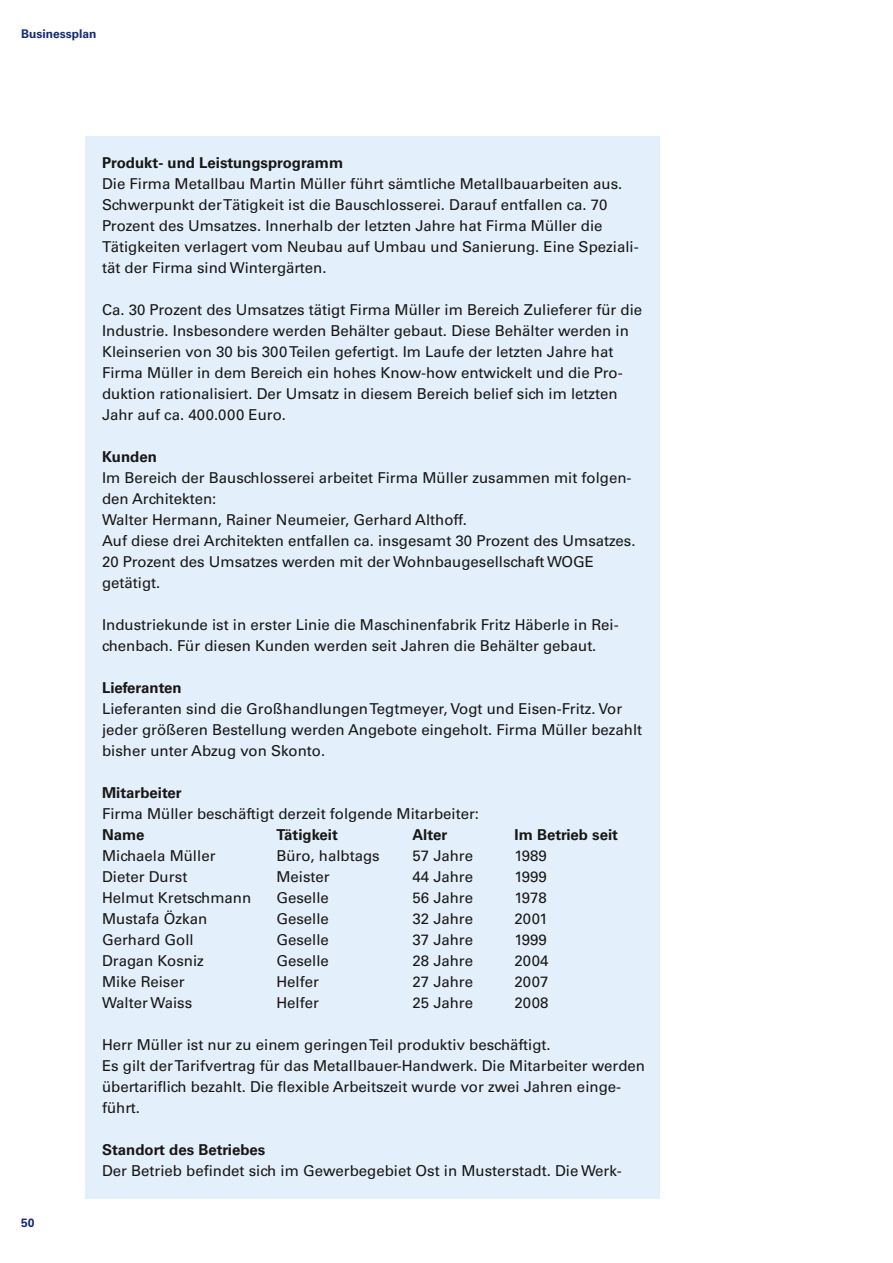
<style>
.page{position:relative;width:893px;height:1263px;background:#fff}
.page>*{position:absolute;margin:0;border:0;box-sizing:border-box;transform-origin:0 0}
.Kasten_2__Hierarchie{font:15px/21px "Univers LT Std";color:#181716}
.Kasten_2__Hierarchie-2{font:700 15px "Univers LT Std";color:#181716}
.t1{font:700 12px "Univers LT Std";color:#142b70}
</style>
<div class="page">
<div style="left:85px;top:137px;width:574px;height:1062px;background:#e3effa"></div>
<p class="t1" style="left:21px;top:27px;width:77px">Businessplan</p>
<p class="t1" style="left:21px;top:1216px;width:15px">50</p>
<p class="Kasten_2__Hierarchie-2" style="left:102px;top:154px;width:243px">Produkt- und Leistungsprogramm</p>
<p class="Kasten_2__Hierarchie" style="left:102px;top:174px;width:538px">Die Firma Metallbau Martin Müller führt sämtliche Metallbauarbeiten aus.<br>Schwerpunkt der Tätigkeit ist die Bauschlosserei. Darauf entfallen ca. 70<br>Prozent des Umsatzes. Innerhalb der letzten Jahre hat Firma Müller die Tätigkeiten verlagert vom Neubau auf Umbau und Sanierung. Eine Speziali&shy;tät der Firma sind Wintergärten.</p>
<p class="Kasten_2__Hierarchie" style="left:102px;top:300px;width:542px">Ca. 30 Prozent des Umsatzes tätigt Firma Müller im Bereich Zulieferer für die Industrie. Insbesondere werden Behälter gebaut. Diese Behälter werden in Kleinserien von 30 bis 300 Teilen gefertigt. Im Laufe der letzten Jahre hat Firma Müller in dem Bereich ein hohes Know-how entwickelt und die Pro&shy;duktion rationalisiert. Der Umsatz in diesem Bereich belief sich im letzten Jahr auf ca. 400.000 Euro.</p>
<p class="Kasten_2__Hierarchie-2" style="left:102px;top:448px;width:56px">Kunden</p>
<p class="Kasten_2__Hierarchie" style="left:102px;top:468px;width:531px">Im Bereich der Bauschlosserei arbeitet Firma Müller zusammen mit folgen&shy;den Architekten:</p>
<p class="Kasten_2__Hierarchie" style="left:102px;top:510px;width:364px">Walter Hermann, Rainer Neumeier, Gerhard Althoff.</p>
<p class="Kasten_2__Hierarchie" style="left:102px;top:531px;width:533px">Auf diese drei Architekten entfallen ca. insgesamt 30 Prozent des Umsatzes.<br>20 Prozent des Umsatzes werden mit der Wohnbaugesellschaft WOGE getätigt.</p>
<p class="Kasten_2__Hierarchie" style="left:102px;top:615px;width:518px">Industriekunde ist in erster Linie die Maschinenfabrik Fritz Häberle in Rei&shy;chenbach. Für diesen Kunden werden seit Jahren die Behälter gebaut.</p>
<p class="Kasten_2__Hierarchie-2" style="left:102px;top:679px;width:81px">Lieferanten</p>
<p class="Kasten_2__Hierarchie" style="left:102px;top:699px;width:542px">Lieferanten sind die Großhandlungen Tegtmeyer, Vogt und Eisen-Fritz. Vor jeder größeren Bestellung werden Angebote eingeholt. Firma Müller bezahlt bisher unter Abzug von Skonto.</p>
<p class="Kasten_2__Hierarchie-2" style="left:102px;top:784px;width:81px">Mitarbeiter</p>
<p class="Kasten_2__Hierarchie" style="left:102px;top:804px;width:378px">Firma Müller beschäftigt derzeit folgende Mitarbeiter:</p>
<p class="Kasten_2__Hierarchie-2" style="left:102px;top:826px;width:44px">Name</p>
<p class="Kasten_2__Hierarchie-2" style="left:276px;top:826px;width:63px">Tätigkeit</p>
<p class="Kasten_2__Hierarchie-2" style="left:412px;top:826px;width:36px">Alter</p>
<p class="Kasten_2__Hierarchie-2" style="left:514px;top:826px;width:105px">Im Betrieb seit</p>
<p class="Kasten_2__Hierarchie" style="left:102px;top:846px;width:115px">Michaela Müller</p>
<p class="Kasten_2__Hierarchie" style="left:276px;top:846px;width:105px">Büro, halbtags</p>
<p class="Kasten_2__Hierarchie" style="left:412px;top:846px;width:62px">57 Jahre</p>
<p class="Kasten_2__Hierarchie" style="left:514px;top:846px;width:34px">1989</p>
<p class="Kasten_2__Hierarchie" style="left:102px;top:867px;width:87px">Dieter Durst</p>
<p class="Kasten_2__Hierarchie" style="left:276px;top:867px;width:55px">Meister</p>
<p class="Kasten_2__Hierarchie" style="left:412px;top:867px;width:62px">44 Jahre</p>
<p class="Kasten_2__Hierarchie" style="left:514px;top:867px;width:34px">1999</p>
<p class="Kasten_2__Hierarchie" style="left:102px;top:888px;width:151px">Helmut Kretschmann</p>
<p class="Kasten_2__Hierarchie" style="left:276px;top:888px;width:54px">Geselle</p>
<p class="Kasten_2__Hierarchie" style="left:412px;top:888px;width:62px">56 Jahre</p>
<p class="Kasten_2__Hierarchie" style="left:514px;top:888px;width:34px">1978</p>
<p class="Kasten_2__Hierarchie" style="left:102px;top:909px;width:107px">Mustafa Özkan</p>
<p class="Kasten_2__Hierarchie" style="left:276px;top:909px;width:54px">Geselle</p>
<p class="Kasten_2__Hierarchie" style="left:412px;top:909px;width:62px">32 Jahre</p>
<p class="Kasten_2__Hierarchie" style="left:514px;top:909px;width:35px">2001</p>
<p class="Kasten_2__Hierarchie" style="left:102px;top:930px;width:93px">Gerhard Goll</p>
<p class="Kasten_2__Hierarchie" style="left:276px;top:930px;width:54px">Geselle</p>
<p class="Kasten_2__Hierarchie" style="left:412px;top:930px;width:62px">37 Jahre</p>
<p class="Kasten_2__Hierarchie" style="left:514px;top:930px;width:34px">1999</p>
<p class="Kasten_2__Hierarchie" style="left:102px;top:951px;width:103px">Dragan Kosniz</p>
<p class="Kasten_2__Hierarchie" style="left:276px;top:951px;width:54px">Geselle</p>
<p class="Kasten_2__Hierarchie" style="left:412px;top:951px;width:62px">28 Jahre</p>
<p class="Kasten_2__Hierarchie" style="left:514px;top:951px;width:35px">2004</p>
<p class="Kasten_2__Hierarchie" style="left:102px;top:972px;width:84px">Mike Reiser</p>
<p class="Kasten_2__Hierarchie" style="left:276px;top:972px;width:44px">Helfer</p>
<p class="Kasten_2__Hierarchie" style="left:412px;top:972px;width:62px">27 Jahre</p>
<p class="Kasten_2__Hierarchie" style="left:514px;top:972px;width:35px">2007</p>
<p class="Kasten_2__Hierarchie" style="left:102px;top:993px;width:92px">Walter Waiss</p>
<p class="Kasten_2__Hierarchie" style="left:276px;top:993px;width:44px">Helfer</p>
<p class="Kasten_2__Hierarchie" style="left:412px;top:993px;width:62px">25 Jahre</p>
<p class="Kasten_2__Hierarchie" style="left:514px;top:993px;width:35px">2008</p>
<p class="Kasten_2__Hierarchie" style="left:102px;top:1035px;width:448px">Herr Müller ist nur zu einem geringen Teil produktiv beschäftigt.</p>
<p class="Kasten_2__Hierarchie" style="left:102px;top:1056px;width:545px">Es gilt der Tarifvertrag für das Metallbauer-Handwerk. Die Mitarbeiter werden übertariflich bezahlt. Die flexible Arbeitszeit wurde vor zwei Jahren einge&shy;führt.</p>
<p class="Kasten_2__Hierarchie-2" style="left:102px;top:1141px;width:165px">Standort des Betriebes</p>
<p class="Kasten_2__Hierarchie" style="left:102px;top:1161px;width:521px">Der Betrieb befindet sich im Gewerbegebiet Ost in Musterstadt. Die Werk-</p>
</div>
